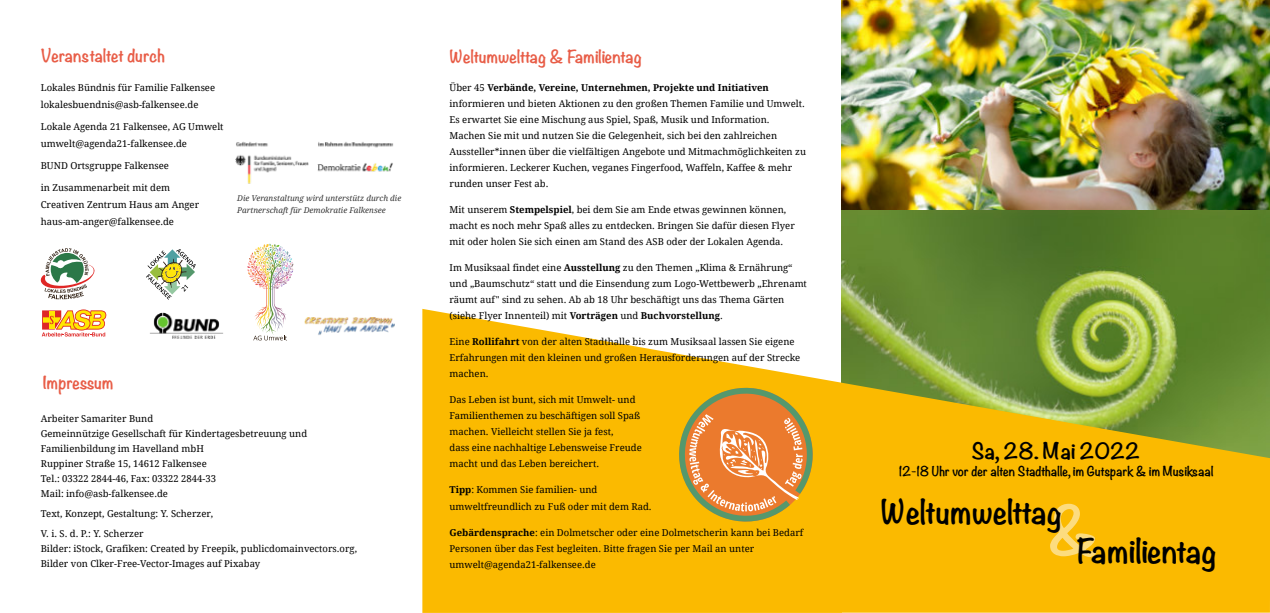
<style>
.page{position:relative;width:1270px;height:613px;background:#fff}
.page>*{position:absolute;margin:0;border:0;box-sizing:border-box;transform-origin:0 0}
.t1{font:700 60px "Noteworthy";color:rgb(255 255 255/.5)}
.t2{font:700 30px "Noteworthy";color:#000}
.t3{font:700 20px "Noteworthy";color:#000}
.t4{font:700 16px "Noteworthy";color:#e85d47}
.t5{font:700 12px "Noteworthy";color:#000}
.t6{font:9.5px/16px "Droid Serif";color:#000}
.t7{font:italic 8px/12px "Droid Serif";color:rgb(0 0 0/.8)}
.s1{font-weight:700}
</style>
<div class="page">
<img style="left:842px;top:0;width:428px;height:210px">
<img style="left:842px;top:210px;width:428px;height:99px">
<svg style="left:422px;top:309px;width:848px;height:303px;background:#e0b71d"></svg>
<img style="left:150px;top:312px;width:73px;height:27px">
<svg style="left:42px;top:309px;width:64px;height:27px"></svg>
<img style="left:304px;top:317px;width:91px;height:18px">
<svg style="left:41px;top:248px;width:54px;height:51px"></svg>
<svg style="left:146px;top:249px;width:50px;height:50px"></svg>
<img style="left:247px;top:243px;width:46px;height:97px">
<svg style="left:666px;top:375px;width:156px;height:150px;background:#e4a031"></svg>
<img style="left:235px;top:141px;width:159px;height:43px">
<h3 class="t4" style="left:41px;top:45px;width:126px">Veranstaltet durch</h3>
<p class="t6" style="left:41px;top:80px;width:176px;line-height:17px">Lokales Bündnis für Familie Falkensee lokalesbuendnis@asb-falkensee.de</p>
<p class="t6" style="left:41px;top:119px;width:184px;line-height:17px">Lokale Agenda 21 Falkensee, AG Umwelt umwelt@agenda21-falkensee.de</p>
<p class="t6" style="left:41px;top:159px;width:130px">BUND Ortsgruppe Falkensee</p>
<p class="t6" style="left:41px;top:180px;width:160px;line-height:17px">in Zusammenarbeit mit dem<br>Creativen Zentrum Haus am Anger haus-am-anger@falkensee.de</p>
<p class="t7" style="left:237px;top:193px;width:166px">Die Veranstaltung wird unterstütz durch die<br>Partnerschaft für Demokratie Falkensee</p>
<h3 class="t4" style="left:43px;top:372px;width:72px">Impressum</h3>
<p class="t6" style="left:41px;top:411px;width:268px;line-height:15px">Arbeiter Samariter Bund<br>Gemeinnützige Gesellschaft für Kindertagesbetreuung und Familienbildung im Havelland mbH<br>Ruppiner Straße 15, 14612 Falkensee<br>Tel.: 03322 2844-46, Fax: 03322 2844-33<br>Mail: info@asb-falkensee.de</p>
<p class="t6" style="left:41px;top:504px;width:174px;line-height:20px">Text, Konzept, Gestaltung: Y. Scherzer,<br>V. i. S. d. P.: Y. Scherzer</p>
<p class="t6" style="left:41px;top:541px;width:318px;line-height:15px">Bilder: iStock, Grafiken: Created by Freepik, publicdomainvectors.org,<br>Bilder von Clker-Free-Vector-Images auf Pixabay</p>
<h3 class="t4" style="left:450px;top:46px;width:194px">Weltumwelttag &amp; Familientag</h3>
<p class="t6" style="left:450px;top:80px;width:358px">Über 45 <span class="s1">Verbände, Vereine, Unternehmen, Projekte und Initiativen </span>informieren und bieten Aktionen zu den großen Themen Familie und Umwelt.<br>Es erwartet Sie eine Mischung aus Spiel, Spaß, Musik und Information.<br>Machen Sie mit und nutzen Sie die Gelegenheit, sich bei den zahlreichen Aussteller*innen über die vielfältigen Angebote und Mitmachmöglichkeiten zu informieren. Leckerer Kuchen, veganes Fingerfood, Waffeln, Kaffee &amp; mehr runden unser Fest ab.</p>
<p class="t6" style="left:450px;top:202px;width:347px">Mit unserem <span class="s1">Stempelspiel</span>, bei dem Sie am Ende etwas gewinnen können, macht es noch mehr Spaß alles zu entdecken. Bringen Sie dafür diesen Flyer mit oder holen Sie sich einen am Stand des ASB oder der Lokalen Agenda.</p>
<p class="t6" style="left:450px;top:260px;width:359px">Im Musiksaal findet eine <span class="s1">Ausstellung</span> zu den Themen „Klima &amp; Ernährung“ und „Baumschutz“ statt und die Einsendung zum Logo-Wettbewerb „Ehrenamt räumt auf" sind zu sehen. Ab ab 18 Uhr beschäftigt uns das Thema Gärten (siehe Flyer Innenteil) mit <span class="s1">Vorträgen</span> und <span class="s1">Buchvorstellung</span>.</p>
<p class="t6" style="left:450px;top:334px;width:352px">Eine <span class="s1">Rollifahrt</span> von der alten Stadthalle bis zum Musiksaal lassen Sie eigene<br>Erfahrungen mit den kleinen und großen Herausforderungen auf der Strecke machen.</p>
<p class="t6" style="left:450px;top:392px;width:194px">Das Leben ist bunt, sich mit Umwelt- und Familienthemen zu beschäftigen soll Spaß machen. Vielleicht stellen Sie ja fest,<br>dass eine nachhaltige Lebensweise Freude macht und das Leben bereichert.</p>
<p class="t6" style="left:450px;top:482px;width:204px"><span class="s1">Tipp</span>: Kommen Sie familien- und umweltfreundlich zu Fuß oder mit dem Rad.</p>
<p class="t6" style="left:450px;top:524px;width:355px"><span class="s1">Gebärdensprache</span>: ein Dolmetscher oder eine Dolmetscherin kann bei Bedarf<br>Personen über das Fest begleiten. Bitte fragen Sie per Mail an unter umwelt@agenda21-falkensee.de</p>
<h3 class="t3" style="left:972px;top:437px;width:170px">Sa, 28. Mai 2022</h3>
<p class="t5" style="left:899px;top:463px;width:316px">12-18 Uhr vor der alten Stadthalle, im Gutspark &amp; im Musiksaal</p>
<h2 class="t2" style="left:881px;top:492px;width:183px">Weltumwelttag</h2>
<h1 class="t1" style="left:1048px;top:490px;width:54px">&amp;</h1>
<h2 class="t2" style="left:1076px;top:531px;width:142px">Familientag</h2>
</div>
